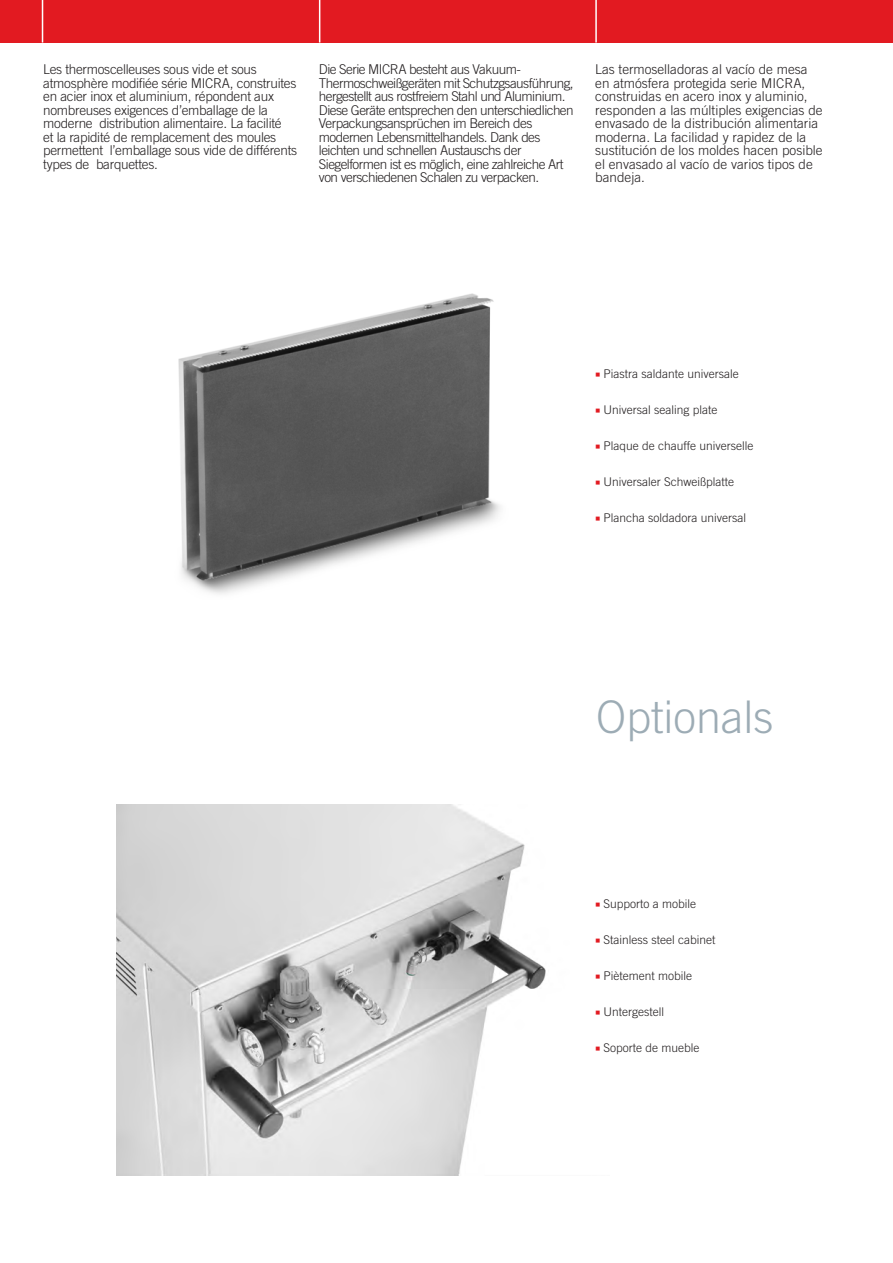
<style>
.page{position:relative;width:893px;height:1263px;background:#fff}
.page>*{position:absolute;margin:0;border:0;box-sizing:border-box;transform-origin:0 0}
.t1{font:300 45px "Trade Gothic";color:#9dacb5}
.t2{font:300 13.5px/13.5px "Trade Gothic";letter-spacing:-.04em;color:#231f20}
.t3{font:300 13.5px/13.5px "Trade Gothic";letter-spacing:-.02em;color:#231f20}
.t4{font:300 13.5px/13.5px "Trade Gothic";color:#231f20}
.t5{font:300 12px "Trade Gothic";color:#231f20}
.s1{font-family:"Minion Pro";font-weight:700;font-stretch:condensed;font-size:13.5px;color:#e21a21}
</style>
<div class="page">
<img style="left:116px;top:805px;width:430px;height:370px">
<div style="left:0;top:0;width:893px;height:43px;background:#e21a21"></div>
<hr style="left:42px;top:0;width:1px;height:43px;background:#fff">
<hr style="left:319px;top:0;width:1px;height:43px;background:#fff">
<hr style="left:595px;top:0;width:2px;height:43px;background:#fff">
<img style="left:178px;top:293px;width:322px;height:301px">
<p class="t3" style="left:43px;top:63px;width:255px">Les thermoscelleuses sous vide et sous atmosphère modifiée série MICRA, construites en acier inox et aluminium, répondent aux nombreuses exigences d’emballage de la moderne distribution alimentaire. La facilité<br>et la rapidité de remplacement des moules permettent l’emballage sous vide de différents types de barquettes.</p>
<p class="t2" style="left:319px;top:63px;width:256px">Die Serie MICRA besteht aus Vakuum-Thermoschweißgeräten mit Schutzgsausführung, hergestellt aus rostfreiem Stahl und Aluminium.<br>Diese Geräte entsprechen den unterschiedlichen Verpackungsansprüchen im Bereich des modernen Lebensmittelhandels. Dank des leichten und schnellen Austauschs der Siegelformen ist es möglich, eine zahlreiche Art von verschiedenen Schalen zu verpacken.</p>
<p class="t4" style="left:595px;top:63px;width:229px">Las termoselladoras al vacío de mesa en atmósfera protegida serie MICRA, construidas en acero inox y aluminio, responden a las múltiples exigencias de envasado de la distribución alimentaria moderna. La facilidad y rapidez de la sustitución de los moldes hacen posible el envasado al vacío de varios tipos de bandeja.</p>
<p class="t5" style="left:595px;top:366px;width:145px"><span class="s1">■</span> Piastra saldante universale</p>
<p class="t5" style="left:595px;top:402px;width:124px"><span class="s1">■</span> Universal sealing plate</p>
<p class="t5" style="left:595px;top:438px;width:160px"><span class="s1">■</span> Plaque de chauffe universelle</p>
<p class="t5" style="left:595px;top:474px;width:140px"><span class="s1">■</span> Universaler Schweißplatte</p>
<p class="t5" style="left:595px;top:510px;width:152px"><span class="s1">■</span> Plancha soldadora universal</p>
<h1 class="t1" style="left:596px;top:690px;width:179px">Optionals</h1>
<p class="t5" style="left:595px;top:897px;width:102px"><span class="s1">■</span> Supporto a mobile</p>
<p class="t5" style="left:595px;top:933px;width:122px"><span class="s1">■</span> Stainless steel cabinet</p>
<p class="t5" style="left:595px;top:969px;width:98px"><span class="s1">■</span> Piètement mobile</p>
<p class="t5" style="left:595px;top:1005px;width:70px"><span class="s1">■</span> Untergestell</p>
<p class="t5" style="left:595px;top:1041px;width:106px"><span class="s1">■</span> Soporte de mueble</p>
</div>
